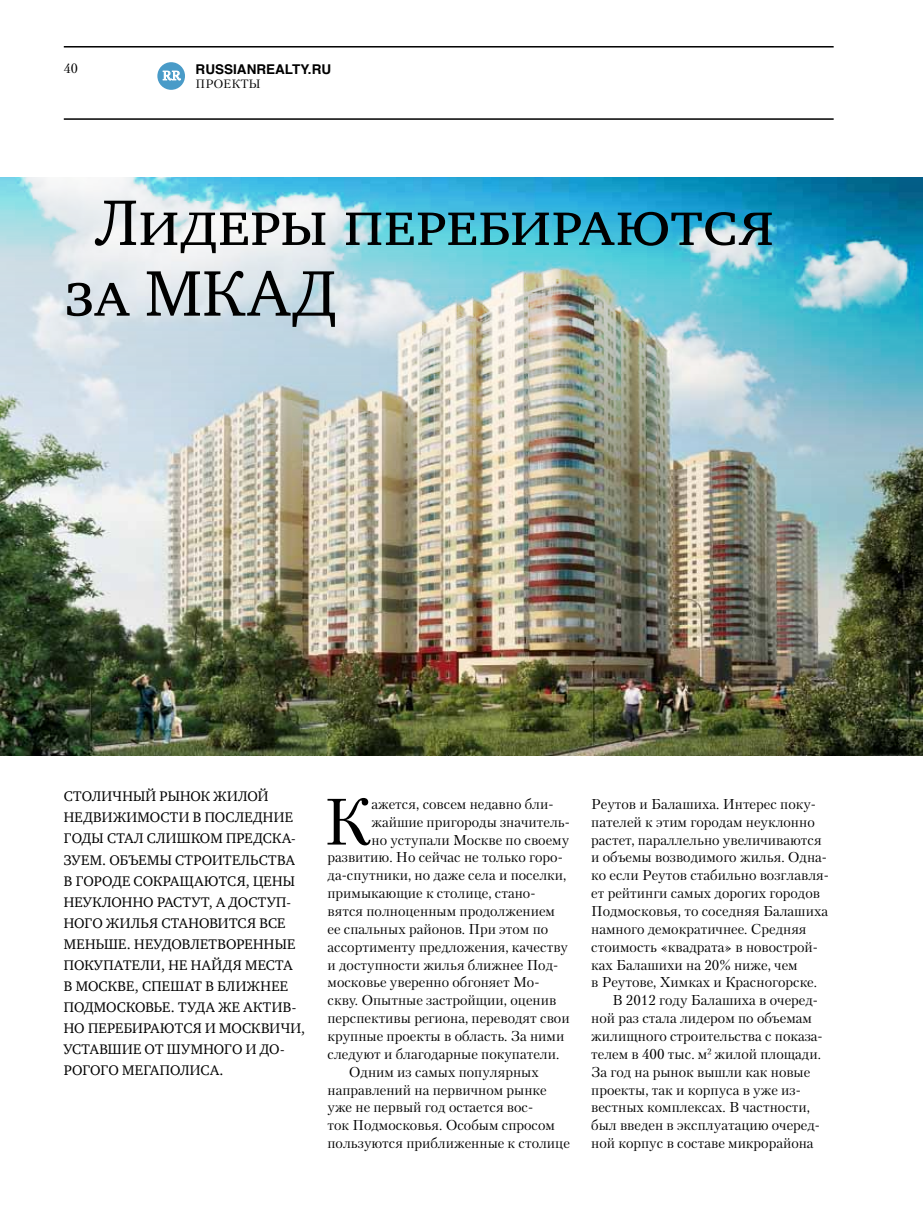
<style>
.page{position:relative;width:923px;height:1212px;background:#fff}
.page>*{position:absolute;margin:0;border:0;box-sizing:border-box;transform-origin:0 0}
.t1{font:66px/70.7px "Charter SCC";letter-spacing:-.01em;color:#000}
.t2{font:65.25px "Petersburg TF";color:#000}
.t3{font:14.25px "Petersburg TF";color:#000}
.t4{font:14.25px/21px "Charter C";letter-spacing:.02em;color:#000}
.t5{font:700 13.5px "Helvetica TF";color:#000}
.t6{font:13.5px "Petersburg TF";color:#000}
.t7{font:12px "Petersburg TF";color:#000}
</style>
<div class="page">
<hr style="left:64px;top:118px;width:769px;height:2px;background:#000">
<hr style="left:64px;top:46px;width:769px;height:2px;background:#000">
<div style="left:157px;top:62px;width:28px;height:28px;background:#499bc8;border-radius:50%"></div>
<svg style="left:163px;top:71px;width:18px;height:9px"></svg>
<img style="left:0;top:177px;width:923px;height:578px">
<img style="left:0;top:177px;width:922px;height:346px">
<p class="t6" style="left:64px;top:60px;width:16px">40</p>
<p class="t5" style="left:162px;top:58px;width:170px"><sub>RR</sub> RUSSIANREALTY.RU</p>
<p class="t7" style="left:196px;top:77px;width:66px">проекты</p>
<h1 class="t1" style="left:64px;top:188px;width:712px;text-indent:32px">Лидеры перебираются за МКАД</h1>
<p class="t4" style="left:64px;top:786px;width:243px">Столичный рынок жилой недвижимости в последние годы стал слишком предска&shy;зуем. Объемы строительства в городе сокращаются, цены неуклонно растут, а доступ&shy;ного жилья становится все меньше. Неудовлетворенные покупатели, не найдя места<br>в Москве, спешат в ближнее<br>Подмосковье. Туда же актив&shy;но перебираются и москвичи, уставшие от шумного и до&shy;рогого мегаполиса.</p>
<h2 class="t2" style="left:323px;top:782px;width:45px">К</h2>
<p class="t3" style="left:371px;top:795px;width:183px">ажется, совсем недавно бли-</p>
<p class="t3" style="left:371px;top:813px;width:200px">жайшие пригороды значитель-</p>
<p class="t3" style="left:371px;top:831px;width:199px">но уступали Москве по своему</p>
<p class="t3" style="left:327px;top:849px;width:237px">развитию. Но сейчас не только горо-</p>
<p class="t3" style="left:327px;top:866px;width:240px">да-спутники, но даже села и поселки,</p>
<p class="t3" style="left:327px;top:884px;width:209px">примыкающие к столице, стано-</p>
<p class="t3" style="left:327px;top:902px;width:229px">вятся полноценным продолжением</p>
<p class="t3" style="left:327px;top:920px;width:222px">ее спальных районов. При этом по</p>
<p class="t3" style="left:327px;top:938px;width:242px">ассортименту предложения, качеству</p>
<p class="t3" style="left:327px;top:956px;width:232px">и доступности жилья ближнее Под-</p>
<p class="t3" style="left:327px;top:974px;width:213px">московье уверенно обгоняет Мо-</p>
<p class="t3" style="left:327px;top:991px;width:230px">скву. Опытные застройщии, оценив</p>
<p class="t3" style="left:327px;top:1009px;width:244px">перспективы региона, переводят свои</p>
<p class="t3" style="left:327px;top:1027px;width:238px">крупные проекты в область. За ними</p>
<p class="t3" style="left:327px;top:1045px;width:233px">следуют и благодарные покупатели.</p>
<p class="t3" style="left:349px;top:1063px;width:192px">Одним из самых популярных</p>
<p class="t3" style="left:327px;top:1081px;width:221px">направлений на первичном рынке</p>
<p class="t3" style="left:327px;top:1099px;width:207px">уже не первый год остается вос-</p>
<p class="t3" style="left:327px;top:1116px;width:229px">ток Подмосковья. Особым спросом</p>
<p class="t3" style="left:327px;top:1134px;width:244px">пользуются приближенные к столице</p>
<p class="t3" style="left:591px;top:795px;width:226px">Реутов и Балашиха. Интерес поку-</p>
<p class="t3" style="left:591px;top:813px;width:225px">пателей к этим городам неуклонно</p>
<p class="t3" style="left:591px;top:831px;width:232px">растет, параллельно увеличиваются</p>
<p class="t3" style="left:591px;top:849px;width:237px">и объемы возводимого жилья. Одна-</p>
<p class="t3" style="left:591px;top:866px;width:239px">ко если Реутов стабильно возглавля-</p>
<p class="t3" style="left:591px;top:884px;width:230px">ет рейтинги самых дорогих городов</p>
<p class="t3" style="left:591px;top:902px;width:238px">Подмосковья, то соседняя Балашиха</p>
<p class="t3" style="left:591px;top:920px;width:217px">намного демократичнее. Средняя</p>
<p class="t3" style="left:591px;top:938px;width:228px">стоимость «квадрата» в новострой-</p>
<p class="t3" style="left:591px;top:956px;width:208px">ках Балашихи на 20% ниже, чем</p>
<p class="t3" style="left:591px;top:974px;width:227px">в Реутове, Химках и Красногорске.</p>
<p class="t3" style="left:612px;top:991px;width:207px">В 2012 году Балашиха в очеред-</p>
<p class="t3" style="left:591px;top:1009px;width:222px">ной раз стала лидером по объемам</p>
<p class="t3" style="left:591px;top:1027px;width:233px">жилищного строительства с показа-</p>
<p class="t3" style="left:591px;top:1045px;width:231px">телем в 400 тыс. м² жилой площади.</p>
<p class="t3" style="left:591px;top:1063px;width:221px">За год на рынок вышли как новые</p>
<p class="t3" style="left:591px;top:1081px;width:211px">проекты, так и корпуса в уже из-</p>
<p class="t3" style="left:591px;top:1099px;width:220px">вестных комплексах. В частности,</p>
<p class="t3" style="left:591px;top:1116px;width:230px">был введен в эксплуатацию очеред-</p>
<p class="t3" style="left:591px;top:1134px;width:224px">ной корпус в составе микрорайона</p>
</div>
